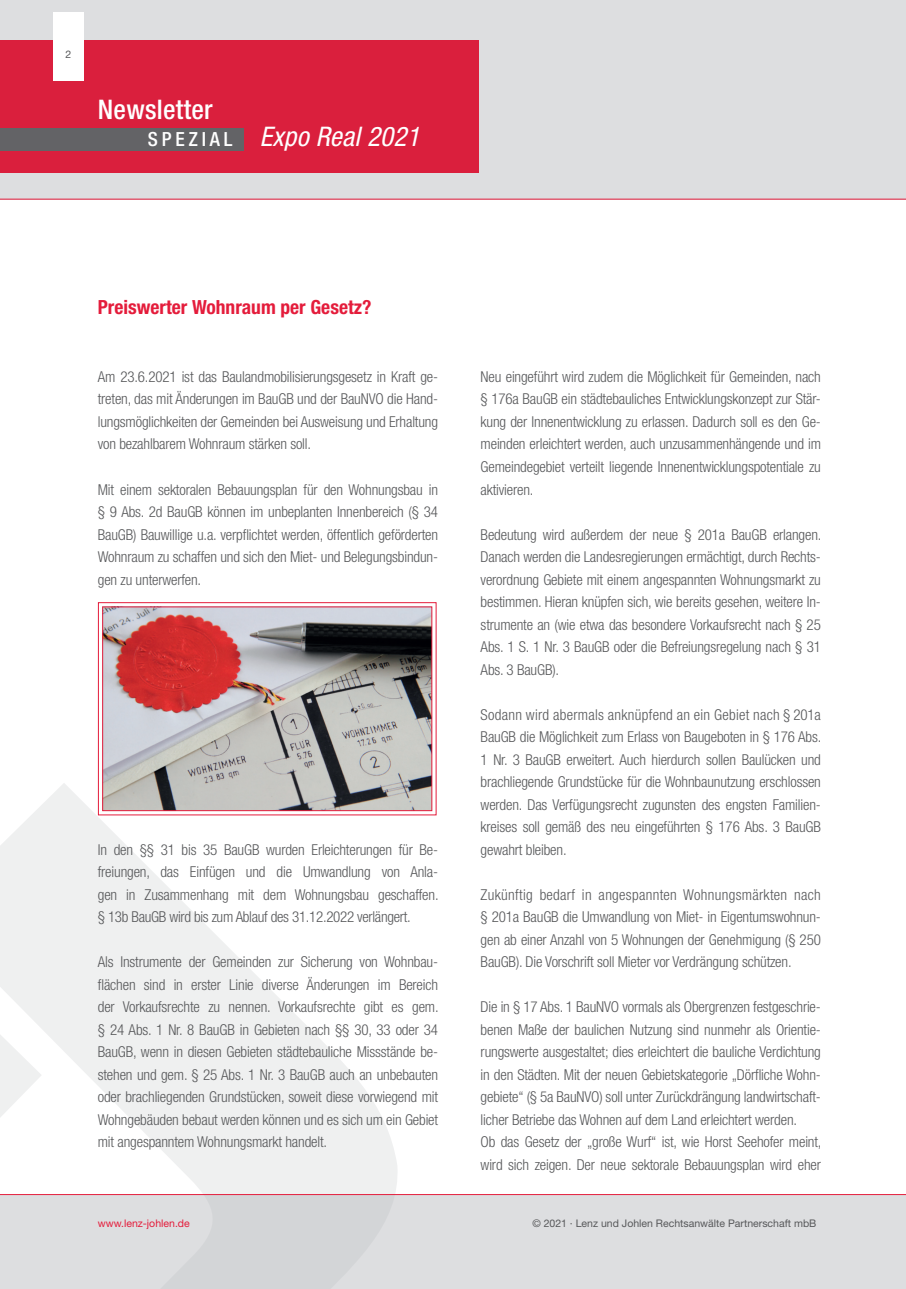
<style>
.page{position:relative;width:906px;height:1289px;background:#fff}
.page>*{position:absolute;margin:0;border:0;box-sizing:border-box;transform-origin:0 0}
.t1{font:italic condensed 27px "Helvetica Neue LT Std";letter-spacing:.01em;color:#fff}
.t2{font:500 condensed 27px "Helvetica Neue LT Std";letter-spacing:.01em;color:#fff}
.t3{font:700 condensed 19.5px "Helvetica Neue LT Std";color:#e41c3b}
.t4{font:500 condensed 19.5px "Helvetica Neue LT Std";letter-spacing:.2em;color:#fff}
.t5{font:300 condensed 15px/22.5px "Helvetica Neue LT Std";letter-spacing:-.01em;color:#57585a;text-align:justify}
.t6{font:10.5px "Helvetica Neue LT Std";color:#57585a}
.t7{font:10.5px "Helvetica Neue LT Std";color:#e41c3b}
</style>
<div class="page">
<div style="left:0;top:0;width:906px;height:199px;background:#dddee0"></div>
<div style="left:0;top:40px;width:478px;height:133px;background:#da1f3d"></div>
<div style="left:0;top:128px;width:243px;height:22px;background:#636366"></div>
<div style="left:0;top:1194px;width:906px;height:94px;background:#dddee0"></div>
<svg style="left:0;top:782px;width:399px;height:414px;fill:#eff0f0"></svg>
<svg style="left:98px;top:602px;width:338px;height:213px"></svg>
<img style="left:104px;top:608px;width:326px;height:200px">
<hr style="left:0;top:1194px;width:906px;height:1px;background:#e41c3b">
<hr style="left:0;top:199px;width:906px;height:1px;background:#e41c3b">
<div style="left:53px;top:13px;width:31px;height:68px;background:#fff"></div>
<p class="t6" style="left:66px;top:48px;width:7px">2</p>
<h1 class="t2" style="left:98px;top:94px;width:116px">Newsletter</h1>
<h2 class="t4" style="left:148px;top:128px;width:86px">SPEZIAL</h2>
<h1 class="t1" style="left:260px;top:121px;width:161px">Expo Real 2021</h1>
<h2 class="t3" style="left:98px;top:296px;width:275px">Preiswerter Wohnraum per Gesetz?</h2>
<p class="t5" style="left:98px;top:365px;width:342px">Am 23.6.2021 ist das Baulandmobilisierungsgesetz in Kraft ge&shy;treten, das mit Änderungen im BauGB und der BauNVO die Hand&shy;lungsmöglichkeiten der Gemeinden bei Ausweisung und Erhaltung von bezahlbarem Wohnraum stärken soll.</p>
<p class="t5" style="left:98px;top:478px;width:342px">Mit einem sektoralen Bebauungsplan für den Wohnungsbau in § 9 Abs. 2d BauGB können im unbeplanten Innenbereich (§ 34<br>BauGB) Bauwillige u.a. verpflichtet werden, öffentlich geförderten Wohnraum zu schaffen und sich den Miet- und Belegungsbindun&shy;gen zu unterwerfen.</p>
<p class="t5" style="left:98px;top:838px;width:342px">In den §§ 31 bis 35 BauGB wurden Erleichterungen für Be&shy;freiungen, das Einfügen und die Umwandlung von Anla&shy;gen in Zusammenhang mit dem Wohnungsbau geschaffen. § 13b BauGB wird bis zum Ablauf des 31.12.2022 verlängert.</p>
<p class="t5" style="left:98px;top:950px;width:342px">Als Instrumente der Gemeinden zur Sicherung von Wohnbau&shy;flächen sind in erster Linie diverse Änderungen im Bereich der Vorkaufsrechte zu nennen. Vorkaufsrechte gibt es gem. § 24 Abs. 1 Nr. 8 BauGB in Gebieten nach §§ 30, 33 oder 34<br>BauGB, wenn in diesen Gebieten städtebauliche Missstände be&shy;stehen und gem. § 25 Abs. 1 Nr. 3 BauGB auch an unbebauten oder brachliegenden Grundstücken, soweit diese vorwiegend mit Wohngebäuden bebaut werden können und es sich um ein Gebiet mit angespanntem Wohnungsmarkt handelt.</p>
<p class="t5" style="left:480px;top:365px;width:342px">Neu eingeführt wird zudem die Möglichkeit für Gemeinden, nach § 176a BauGB ein städtebauliches Entwicklungskonzept zur Stär&shy;kung der Innenentwicklung zu erlassen. Dadurch soll es den Ge&shy;meinden erleichtert werden, auch unzusammenhängende und im Gemeindegebiet verteilt liegende Innenentwicklungspotentiale zu aktivieren.</p>
<p class="t5" style="left:480px;top:523px;width:342px">Bedeutung wird außerdem der neue § 201a BauGB erlangen.<br>Danach werden die Landesregierungen ermächtigt, durch Rechts&shy;verordnung Gebiete mit einem angespannten Wohnungsmarkt zu bestimmen. Hieran knüpfen sich, wie bereits gesehen, weitere In&shy;strumente an (wie etwa das besondere Vorkaufsrecht nach § 25<br>Abs. 1 S. 1 Nr. 3 BauGB oder die Befreiungsregelung nach § 31<br>Abs. 3 BauGB).</p>
<p class="t5" style="left:480px;top:703px;width:342px">Sodann wird abermals anknüpfend an ein Gebiet nach § 201a BauGB die Möglichkeit zum Erlass von Baugeboten in § 176 Abs.<br>1 Nr. 3 BauGB erweitert. Auch hierdurch sollen Baulücken und brachliegende Grundstücke für die Wohnbaunutzung erschlossen werden. Das Verfügungsrecht zugunsten des engsten Familien&shy;kreises soll gemäß des neu eingeführten § 176 Abs. 3 BauGB gewahrt bleiben.</p>
<p class="t5" style="left:480px;top:883px;width:342px">Zukünftig bedarf in angespannten Wohnungsmärkten nach § 201a BauGB die Umwandlung von Miet- in Eigentumswohnun&shy;gen ab einer Anzahl von 5 Wohnungen der Genehmigung (§ 250<br>BauGB). Die Vorschrift soll Mieter vor Verdrängung schützen.</p>
<p class="t5" style="left:480px;top:995px;width:342px;text-align:left">Die in § 17 Abs. 1 BauNVO vormals als Obergrenzen festgeschrie&shy;benen Maße der baulichen Nutzung sind nunmehr als Orientie&shy;rungswerte ausgestaltet; dies erleichtert die bauliche Verdichtung in den Städten. Mit der neuen Gebietskategorie „Dörfliche Wohn&shy;gebiete“ (§ 5a BauNVO) soll unter Zurückdrängung landwirtschaft&shy;licher Betriebe das Wohnen auf dem Land erleichtert werden.<br>Ob das Gesetz der „große Wurf“ ist, wie Horst Seehofer meint, wird sich zeigen. Der neue sektorale Bebauungsplan wird eher</p>
<p class="t7" style="left:98px;top:1216px;width:93px">www.lenz-johlen.de</p>
<p class="t6" style="left:532px;top:1216px;width:285px">© 2021 · Lenz und Johlen Rechtsanwälte Partnerschaft mbB</p>
</div>
